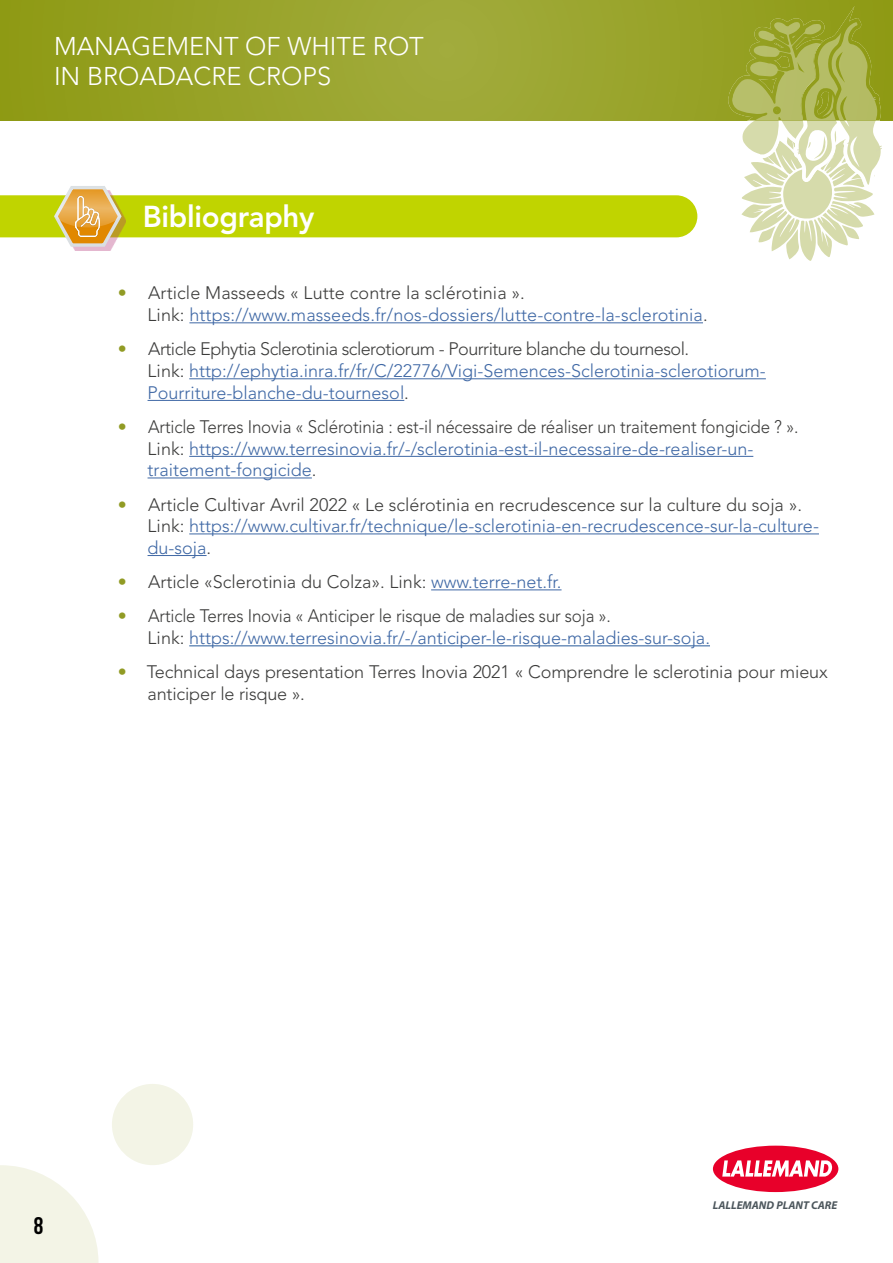
<style>
.page{position:relative;width:893px;height:1263px;background:#fff}
.page>*{position:absolute;margin:0;border:0;box-sizing:border-box;transform-origin:0 0}
.t1{font:800 30px "Avenir LT Std";letter-spacing:-.01em;color:#fff}
.t2{font:300 25.5px/30.6px "Avenir LT Std";color:#fff}
.t3{font:700 24px "Bebas Neue";color:#000}
.t4{font:300 18px/21.6px "Avenir LT Std";color:#3f68a5}
.t5{font:300 18px/21.6px "Avenir LT Std";letter-spacing:-.01em;color:#3c3c3b}
.t6{font:italic 700 11.4px "Myriad Pro";color:#4c565c}
.s1{color:#919b24}
.s2{color:#3c3c3b}
.s3{color:#3f68a5}
</style>
<div class="page">
<svg style="left:0;top:0;width:893px;height:120px;fill:#9aa42c"></svg>
<svg style="left:727px;top:6px;width:159px;height:255px"></svg>
<svg style="left:0;top:1165px;width:99px;height:98px"></svg>
<div style="left:112px;top:1084px;width:81px;height:81px;background:#f3f4e6;border-radius:50%"></div>
<hr style="left:189px;top:322px;width:514px;height:1px;background:#3f68a5">
<hr style="left:189px;top:378px;width:577px;height:1px;background:#3f68a5">
<hr style="left:148px;top:400px;width:256px;height:1px;background:#3f68a5">
<hr style="left:189px;top:456px;width:564px;height:1px;background:#3f68a5">
<hr style="left:148px;top:477px;width:164px;height:1px;background:#3f68a5">
<hr style="left:189px;top:533px;width:630px;height:1px;background:#3f68a5">
<hr style="left:148px;top:555px;width:59px;height:1px;background:#3f68a5">
<hr style="left:431px;top:589px;width:131px;height:1px;background:#3f68a5">
<hr style="left:189px;top:645px;width:521px;height:1px;background:#275b9b">
<div style="left:713px;top:1145px;width:125px;height:47px;background:#e8002a;border-radius:50%"></div>
<svg style="left:722px;top:1160px;width:111px;height:16px"></svg>
<div style="left:59px;top:190px;width:67px;height:61px;background:#af2670;opacity:.33"></div>
<svg style="left:0;top:186px;width:697px;height:62px"></svg>
<h2 class="t2" style="left:54px;top:31px;width:371px">MANAGEMENT OF WHITE ROT<br>IN BROADACRE CROPS</h2>
<h1 class="t1" style="left:143px;top:199px;width:173px">Bibliography</h1>
<p class="t4" style="left:148px;top:282px;width:561px;text-indent:-30px"><span class="s1">•</span> <span class="s2">Article Masseeds « Lutte contre la sclérotinia ».<br>Link:</span> https://www.masseeds.fr/nos-dossiers/lutte-contre-la-sclerotinia<span class="s2">.</span></p>
<p class="t4" style="left:148px;top:338px;width:620px;text-indent:-30px"><span class="s1">•</span> <span class="s2">Article Ephytia Sclerotinia sclerotiorum - Pourriture blanche du tournesol.<br>Link:</span> http://ephytia.inra.fr/fr/C/22776/Vigi-Semences-Sclerotinia-sclerotiorum-<br>Pourriture-blanche-du-tournesol<span class="s2">.</span></p>
<p class="t4" style="left:148px;top:416px;width:652px;text-indent:-30px"><span class="s1">•</span> <span class="s2">Article Terres Inovia « Sclérotinia : est-il nécessaire de réaliser un traitement fongicide ? ».<br>Link:</span> https://www.terresinovia.fr/-/sclerotinia-est-il-necessaire-de-realiser-un&shy;traitement-fongicide<span class="s2">.</span></p>
<p class="t4" style="left:148px;top:494px;width:673px;text-indent:-30px"><span class="s1">•</span> <span class="s2">Article Cultivar Avril 2022 « Le sclérotinia en recrudescence sur la culture du soja ».<br>Link:</span> https://www.cultivar.fr/technique/le-sclerotinia-en-recrudescence-sur-la-culture&shy;du-soja<span class="s2">.</span></p>
<p class="t5" style="left:118px;top:571px;width:445px"><span class="s1">•</span> Article «Sclerotinia du Colza». Link: <span class="s3">www.terre-net.fr.</span></p>
<p class="t4" style="left:148px;top:605px;width:564px;text-indent:-30px"><span class="s1">•</span> <span class="s2">Article Terres Inovia « Anticiper le risque de maladies sur soja ».<br>Link:</span> https://www.terresinovia.fr/-/anticiper-le-risque-maladies-sur-soja.</p>
<p class="t5" style="left:148px;top:661px;width:682px;text-indent:-30px"><span class="s1">•</span> Technical days presentation Terres Inovia 2021 « Comprendre le sclerotinia pour mieux anticiper le risque ».</p>
<h3 class="t3" style="left:34px;top:1212px;width:11px">8</h3>
<p class="t6" style="left:713px;top:1197px;width:126px">LALLEMAND PLANT CARE</p>
</div>
